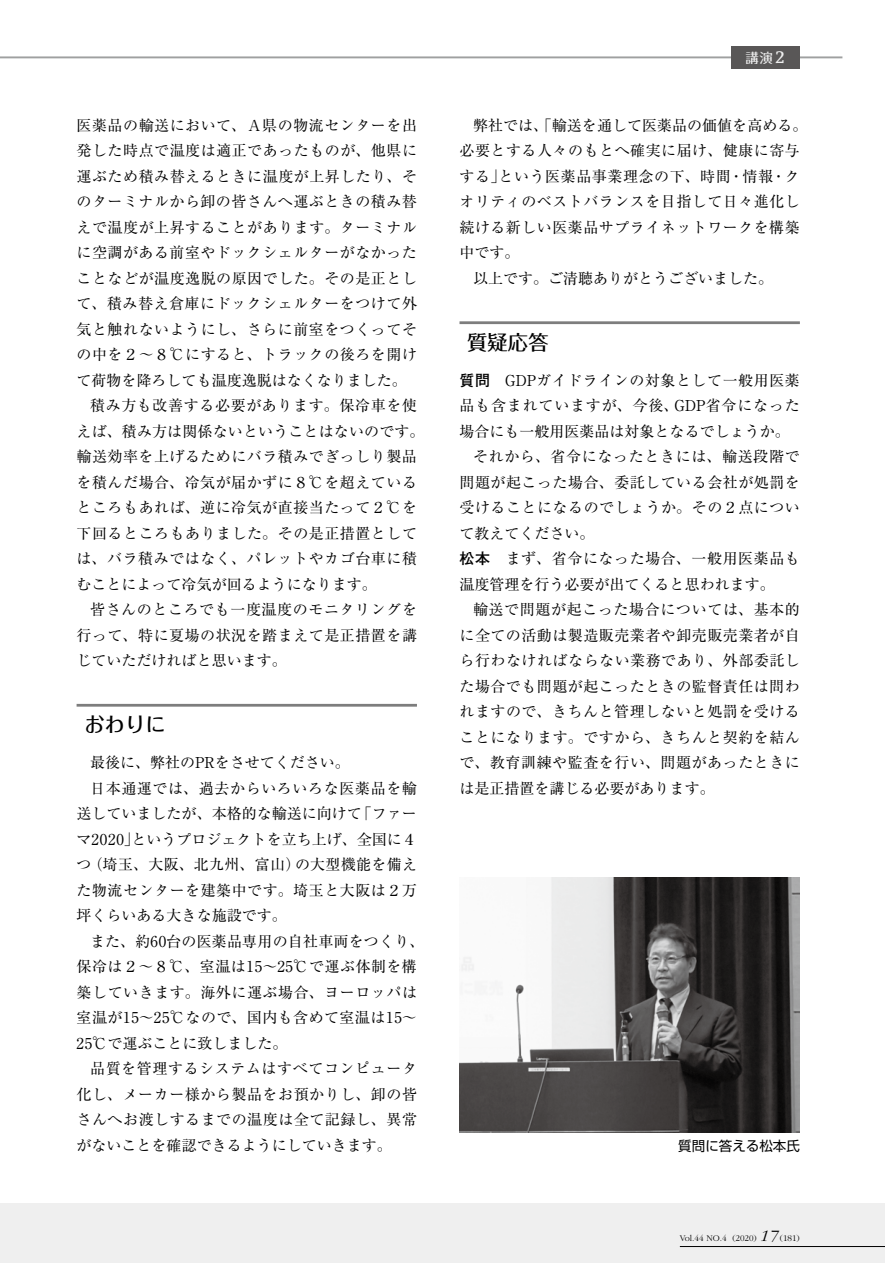
<style>
.page{position:relative;width:885px;height:1263px;background:#fff}
.page>*{position:absolute;margin:0;border:0;box-sizing:border-box;transform-origin:0 0}
.t1{font:500 20.25px "Folk Pro";letter-spacing:.01em;color:#000}
.t2{font:15px "Ryumin Pro";letter-spacing:.035em;color:#000}
.t3{font:15px "Ryumin Pro";color:#000}
.t4{font:15px "Ryumin Pro";letter-spacing:.01em;color:#000}
.t5{font:15px "Ryumin Pro";letter-spacing:.015em;color:#000}
.t6{font:15px "Ryumin Pro";letter-spacing:.055em;color:#000}
.t7{font:13.5px "Shin Go Pro";color:#000}
.t8{font:500 13.5px "Folk Pro";color:#efefef}
.t9{font:300 9px "Garamond";color:#000}
.s1{font-family:"Lino Letter";font-size:16.8px}
.s2{font-family:"Futo Go B101 Pro";font-weight:700}
.s3{font-style:italic;font-size:16.5px}
</style>
<div class="page">
<div style="left:0;top:1203px;width:884px;height:60px;background:#efefef"></div>
<hr style="left:679px;top:1246px;width:205px;height:1px;background:#000">
<hr style="left:0;top:56px;width:842px;height:2px;background:#9fa0a0">
<div style="left:730px;top:46px;width:69px;height:23px;background:#595757"></div>
<hr style="left:77px;top:704px;width:340px;height:3px;background:#7d7d7d">
<hr style="left:459px;top:321px;width:340px;height:3px;background:#7d7d7d">
<img style="left:459px;top:877px;width:340px;height:255px">
<p class="t2" style="left:77px;top:113px;width:342px">医薬品の輸送において、Ａ県の物流センターを出</p>
<p class="t2" style="left:77px;top:139px;width:342px">発した時点で温度は適正であったものが、他県に</p>
<p class="t2" style="left:77px;top:164px;width:342px">運ぶため積み替えるときに温度が上昇したり、そ</p>
<p class="t2" style="left:77px;top:190px;width:342px">のターミナルから卸の皆さんへ運ぶときの積み替</p>
<p class="t2" style="left:77px;top:215px;width:342px">えで温度が上昇することがあります。ターミナル</p>
<p class="t2" style="left:77px;top:241px;width:342px">に空調がある前室やドックシェルターがなかった</p>
<p class="t2" style="left:77px;top:266px;width:342px">ことなどが温度逸脱の原因でした。その是正とし</p>
<p class="t2" style="left:77px;top:292px;width:342px">て、積み替え倉庫にドックシェルターをつけて外</p>
<p class="t2" style="left:77px;top:317px;width:342px">気と触れないようにし、さらに前室をつくってそ</p>
<p class="t2" style="left:77px;top:343px;width:342px">の中を２～８℃にすると、トラックの後ろを開け</p>
<p class="t3" style="left:77px;top:368px;width:331px">て荷物を降ろしても温度逸脱はなくなりました。</p>
<p class="t2" style="left:90px;top:394px;width:328px">積み方も改善する必要があります。保冷車を使</p>
<p class="t4" style="left:77px;top:419px;width:349px">えば、積み方は関係ないということはないのです。</p>
<p class="t2" style="left:77px;top:445px;width:342px">輸送効率を上げるためにバラ積みでぎっしり製品</p>
<p class="t2" style="left:77px;top:470px;width:342px">を積んだ場合、冷気が届かずに８℃を超えている</p>
<p class="t2" style="left:77px;top:496px;width:342px">ところもあれば、逆に冷気が直接当たって２℃を</p>
<p class="t2" style="left:77px;top:521px;width:342px">下回るところもありました。その是正措置として</p>
<p class="t2" style="left:77px;top:547px;width:342px">は、バラ積みではなく、パレットやカゴ台車に積</p>
<p class="t3" style="left:77px;top:572px;width:302px">むことによって冷気が回るようになります。</p>
<p class="t2" style="left:90px;top:598px;width:328px">皆さんのところでも一度温度のモニタリングを</p>
<p class="t2" style="left:77px;top:623px;width:342px">行って、特に夏場の状況を踏まえて是正措置を講</p>
<p class="t3" style="left:77px;top:649px;width:212px">じていただければと思います。</p>
<h1 class="t1" style="left:84px;top:707px;width:83px">おわりに</h1>
<p class="t3" style="left:90px;top:751px;width:261px">最後に、弊社のPRをさせてください。</p>
<p class="t2" style="left:90px;top:776px;width:328px">日本通運では、過去からいろいろな医薬品を輸</p>
<p class="t3" style="left:77px;top:802px;width:342px">送していましたが、本格的な輸送に向けて「ファー</p>
<p class="t3" style="left:77px;top:827px;width:342px">マ2020」というプロジェクトを立ち上げ、全国に４</p>
<p class="t2" style="left:77px;top:853px;width:342px">つ（埼玉、大阪、北九州、富山）の大型機能を備え</p>
<p class="t2" style="left:77px;top:878px;width:342px">た物流センターを建築中です。埼玉と大阪は２万</p>
<p class="t3" style="left:77px;top:904px;width:212px">坪くらいある大きな施設です。</p>
<p class="t5" style="left:90px;top:929px;width:336px">また、約60台の医薬品専用の自社車両をつくり、</p>
<p class="t2" style="left:77px;top:955px;width:342px">保冷は２～８℃、室温は15～25℃で運ぶ体制を構</p>
<p class="t2" style="left:77px;top:980px;width:342px">築していきます。海外に運ぶ場合、ヨーロッパは</p>
<p class="t2" style="left:77px;top:1006px;width:342px">室温が15～25℃なので、国内も含めて室温は15～</p>
<p class="t3" style="left:77px;top:1031px;width:212px">25℃で運ぶことに致しました。</p>
<p class="t2" style="left:90px;top:1057px;width:328px">品質を管理するシステムはすべてコンピュータ</p>
<p class="t2" style="left:77px;top:1082px;width:342px">化し、メーカー様から製品をお預かりし、卸の皆</p>
<p class="t2" style="left:77px;top:1108px;width:342px">さんへお渡しするまでの温度は全て記録し、異常</p>
<p class="t3" style="left:77px;top:1133px;width:317px">がないことを確認できるようにしていきます。</p>
<p class="t8" style="left:745px;top:46px;width:41px">講演<span class="s1">2</span></p>
<p class="t3" style="left:473px;top:113px;width:336px">弊社では、「輸送を通して医薬品の価値を高める。</p>
<p class="t2" style="left:459px;top:139px;width:342px">必要とする人々のもとへ確実に届け、健康に寄与</p>
<p class="t2" style="left:459px;top:164px;width:342px">する」という医薬品事業理念の下、時間・情報・ク</p>
<p class="t2" style="left:459px;top:190px;width:342px">オリティのベストバランスを目指して日々進化し</p>
<p class="t2" style="left:459px;top:215px;width:342px">続ける新しい医薬品サプライネットワークを構築</p>
<p class="t2" style="left:459px;top:241px;width:61px">中です。</p>
<p class="t3" style="left:473px;top:266px;width:301px">以上です。ご清聴ありがとうございました。</p>
<h1 class="t1" style="left:467px;top:325px;width:83px">質疑応答</h1>
<p class="t2" style="left:459px;top:368px;width:342px"><span class="s2">質問</span>　GDPガイドラインの対象として一般用医薬</p>
<p class="t6" style="left:459px;top:394px;width:342px">品も含まれていますが、今後、GDP省令になった</p>
<p class="t3" style="left:459px;top:419px;width:332px">場合にも一般用医薬品は対象となるでしょうか。</p>
<p class="t2" style="left:473px;top:445px;width:328px">それから、省令になったときには、輸送段階で</p>
<p class="t2" style="left:459px;top:470px;width:342px">問題が起こった場合、委託している会社が処罰を</p>
<p class="t2" style="left:459px;top:496px;width:342px">受けることになるのでしょうか。その２点につい</p>
<p class="t3" style="left:459px;top:521px;width:136px">て教えてください。</p>
<p class="t2" style="left:459px;top:547px;width:342px"><span class="s2">松本</span>　まず、省令になった場合、一般用医薬品も</p>
<p class="t3" style="left:459px;top:572px;width:317px">温度管理を行う必要が出てくると思われます。</p>
<p class="t2" style="left:473px;top:598px;width:328px">輸送で問題が起こった場合については、基本的</p>
<p class="t2" style="left:459px;top:623px;width:342px">に全ての活動は製造販売業者や卸売販売業者が自</p>
<p class="t2" style="left:459px;top:649px;width:342px">ら行わなければならない業務であり、外部委託し</p>
<p class="t2" style="left:459px;top:674px;width:342px">た場合でも問題が起こったときの監督責任は問わ</p>
<p class="t2" style="left:459px;top:700px;width:342px">れますので、きちんと管理しないと処罰を受ける</p>
<p class="t2" style="left:459px;top:725px;width:342px">ことになります。ですから、きちんと契約を結ん</p>
<p class="t2" style="left:459px;top:751px;width:342px">で、教育訓練や監査を行い、問題があったときに</p>
<p class="t3" style="left:459px;top:776px;width:256px">は是正措置を講じる必要があります。</p>
<p class="t7" style="left:678px;top:1134px;width:123px">質問に答える松本氏</p>
<p class="t9" style="left:679px;top:1233px;width:121px">Vol.44 NO.4 (2020) <span class="s3">17</span> (181)</p>
</div>
